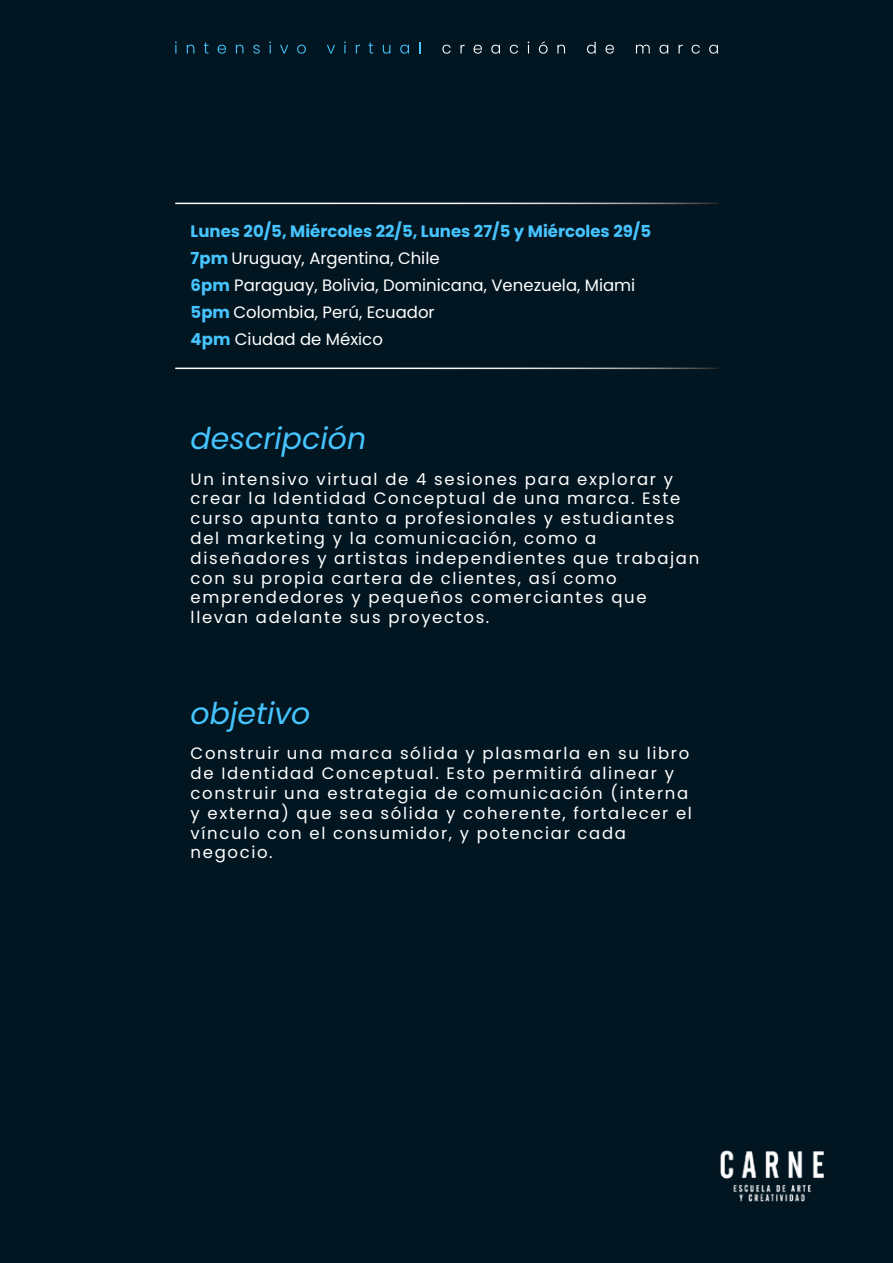
<style>
.page{position:relative;width:893px;height:1263px;background:#021621}
.page>*{position:absolute;margin:0;border:0;box-sizing:border-box;transform-origin:0 0}
.t1{font:italic 30px "Poppins";color:#46c4ff}
.t2{font:16.5px/19.8px "Poppins";letter-spacing:.1em;color:#fff}
.t3{font:16.5px/27px "Poppins";color:#fff}
.s1{font-weight:700;color:#46c4ff}
</style>
<div class="page">
<img style="left:720px;top:1150px;width:105px;height:52px">
<hr style="left:175px;top:368px;width:543px;height:1px;background:#fff">
<hr style="left:175px;top:203px;width:543px;height:1px;background:#fff">
<svg style="left:175px;top:42px;width:2px;height:12px"></svg>
<svg style="left:187px;top:45px;width:7px;height:9px"></svg>
<svg style="left:204px;top:43px;width:4px;height:11px"></svg>
<svg style="left:218px;top:45px;width:8px;height:9px"></svg>
<svg style="left:236px;top:45px;width:7px;height:9px"></svg>
<svg style="left:253px;top:45px;width:7px;height:9px"></svg>
<svg style="left:269px;top:42px;width:2px;height:12px"></svg>
<svg style="left:280px;top:45px;width:8px;height:9px"></svg>
<svg style="left:297px;top:45px;width:9px;height:9px"></svg>
<svg style="left:327px;top:45px;width:8px;height:9px"></svg>
<svg style="left:344px;top:42px;width:2px;height:12px"></svg>
<svg style="left:356px;top:45px;width:4px;height:9px"></svg>
<svg style="left:368px;top:43px;width:5px;height:11px"></svg>
<svg style="left:383px;top:45px;width:7px;height:9px"></svg>
<svg style="left:400px;top:45px;width:9px;height:9px"></svg>
<svg style="left:419px;top:42px;width:1px;height:12px"></svg>
<svg style="left:442px;top:45px;width:9px;height:9px"></svg>
<svg style="left:460px;top:45px;width:5px;height:9px"></svg>
<svg style="left:474px;top:45px;width:8px;height:9px"></svg>
<svg style="left:491px;top:45px;width:9px;height:9px"></svg>
<svg style="left:510px;top:45px;width:8px;height:9px"></svg>
<svg style="left:528px;top:42px;width:1px;height:12px"></svg>
<svg style="left:539px;top:41px;width:9px;height:13px"></svg>
<svg style="left:557px;top:45px;width:8px;height:9px"></svg>
<svg style="left:587px;top:42px;width:9px;height:12px"></svg>
<svg style="left:605px;top:45px;width:9px;height:9px"></svg>
<svg style="left:636px;top:45px;width:14px;height:9px"></svg>
<svg style="left:659px;top:45px;width:9px;height:9px"></svg>
<svg style="left:679px;top:45px;width:4px;height:9px"></svg>
<svg style="left:692px;top:45px;width:8px;height:9px"></svg>
<svg style="left:709px;top:45px;width:9px;height:9px"></svg>
<p class="t3" style="left:191px;top:218px;width:462px"><span class="s1">Lunes 20/5, Miércoles 22/5, Lunes 27/5 y Miércoles 29/5<br>7pm</span> Uruguay, Argentina, Chile<br><span class="s1">6pm</span> Paraguay, Bolivia, Dominicana, Venezuela, Miami <span class="s1">5pm</span> Colombia, Perú, Ecuador<br><span class="s1">4pm</span> Ciudad de México</p>
<h1 class="t1" style="left:191px;top:421px;width:177px">descripción</h1>
<p class="t2" style="left:191px;top:469px;width:510px">Un intensivo virtual de 4 sesiones para explorar y crear la Identidad Conceptual de una marca. Este curso apunta tanto a profesionales y estudiantes del marketing y la comunicación, como a diseñadores y artistas independientes que trabajan con su propia cartera de clientes, así como emprendedores y pequeños comerciantes que llevan adelante sus proyectos.</p>
<h1 class="t1" style="left:191px;top:696px;width:121px">objetivo</h1>
<p class="t2" style="left:191px;top:744px;width:503px">Construir una marca sólida y plasmarla en su libro de Identidad Conceptual. Esto permitirá alinear y construir una estrategia de comunicación (interna y externa) que sea sólida y coherente, fortalecer el vínculo con el consumidor, y potenciar cada negocio.</p>
</div>
